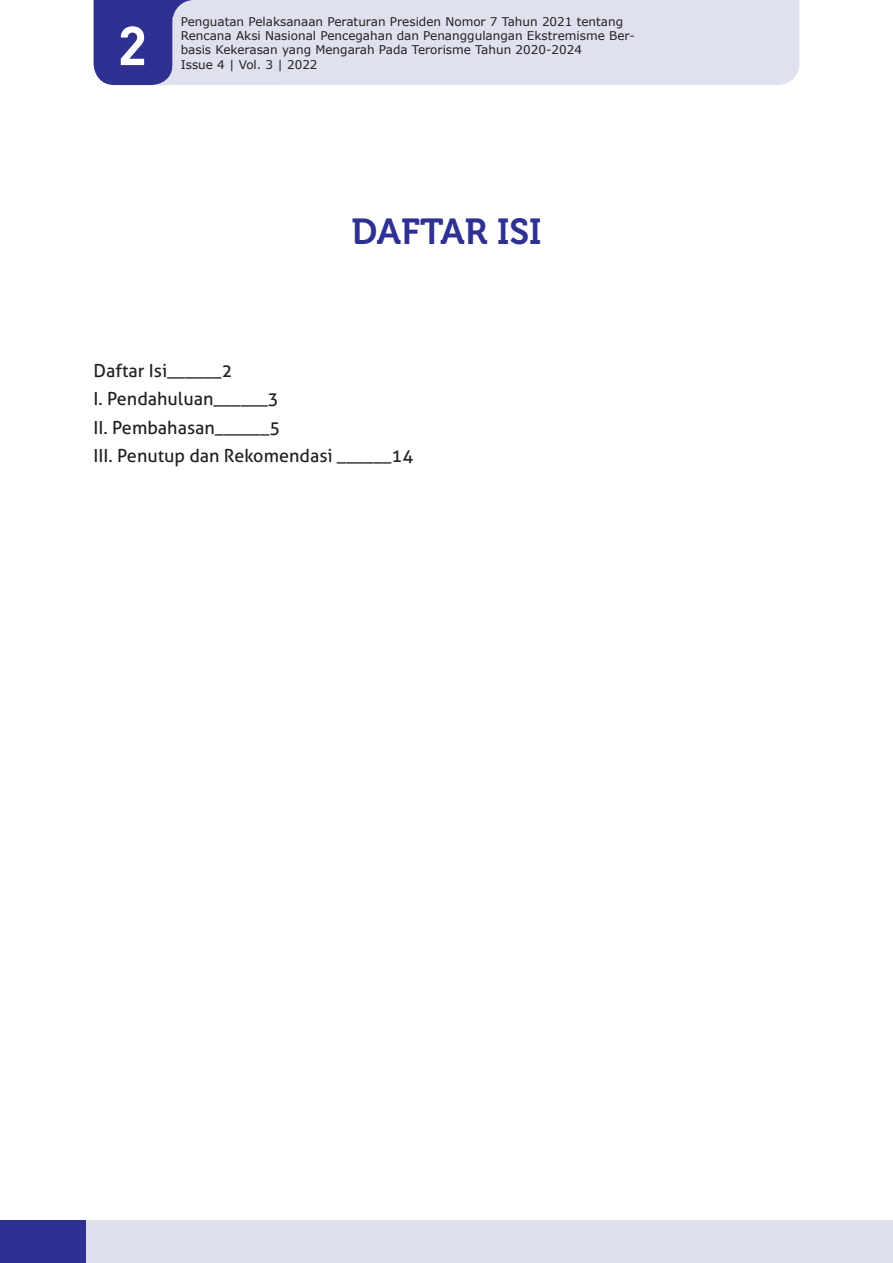
<style>
.page{position:relative;width:893px;height:1263px;background:#fff}
.page>*{position:absolute;margin:0;border:0;box-sizing:border-box;transform-origin:0 0}
.t1{font:700 54px "DINOT";color:#fff}
.JUDUL{font:36px "Museo 700";color:#2e3092}
.DAFTAR_ISI{font:18px "Aller";color:#231f20}
.t2{font:12px/14.4px "Verdana";color:#231f20}
</style>
<div class="page">
<div style="left:94px;top:0;width:79px;height:85px;background:#2e3092"></div>
<div style="left:143px;top:0;width:137px;height:17px;background:#2e3092"></div>
<div style="left:173px;top:0;width:626px;height:85px;background:#e0e1ee"></div>
<div style="left:0;top:1220px;width:893px;height:43px;background:#dee1ec"></div>
<div style="left:0;top:1220px;width:85px;height:43px;background:#2e3092"></div>
<h1 class="t1" style="left:118px;top:9px;width:31px">2</h1>
<p class="t2" style="left:181px;top:14px;width:456px">Penguatan Pelaksanaan Peraturan Presiden Nomor 7 Tahun 2021 tentang Rencana Aksi Nasional Pencegahan dan Penanggulangan Ekstremisme Ber&shy;basis Kekerasan yang Mengarah Pada Terorisme Tahun 2020-2024<br>Issue 4 | Vol. 3 | 2022</p>
<p class="JUDUL" style="left:352px;top:211px;width:191px">DAFTAR ISI</p>
<p class="DAFTAR_ISI" style="left:94px;top:359px;width:140px">Daftar Isi______2</p>
<p class="DAFTAR_ISI" style="left:94px;top:388px;width:187px">I. Pendahuluan______3</p>
<p class="DAFTAR_ISI" style="left:94px;top:416px;width:188px">II. Pembahasan______5</p>
<p class="DAFTAR_ISI" style="left:94px;top:445px;width:321px">III. Penutup dan Rekomendasi ______14</p>
</div>
